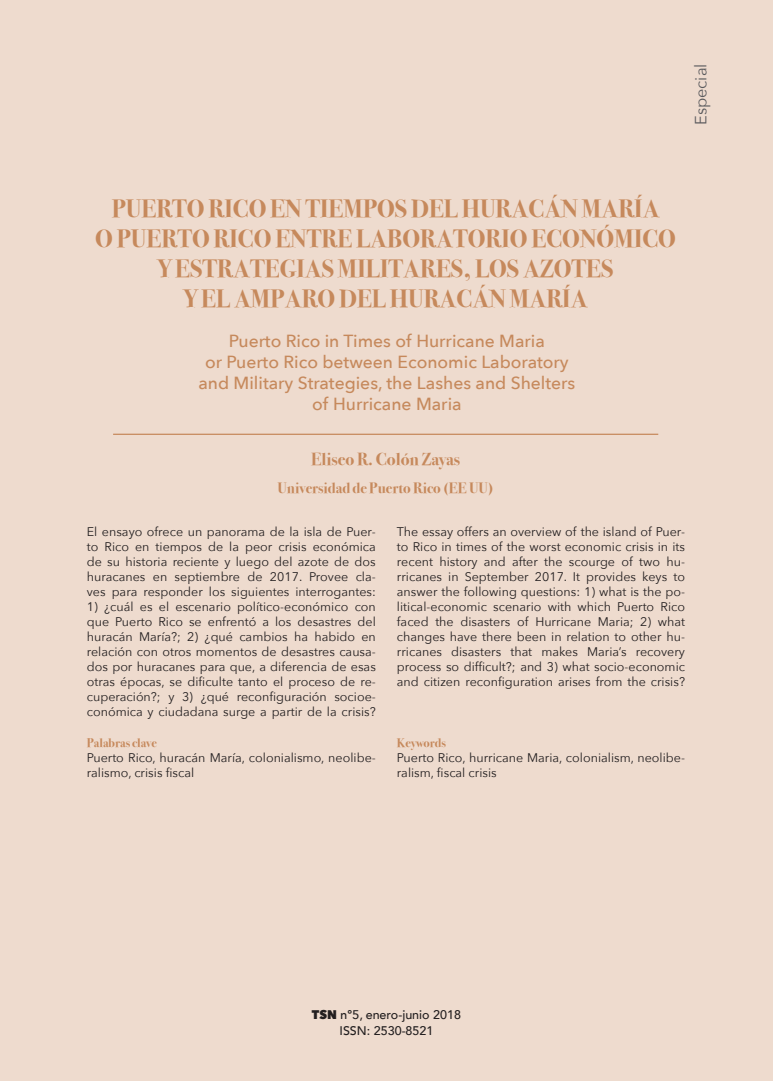
<style>
.page{position:relative;width:773px;height:1081px;background:#fff}
.page>*{position:absolute;margin:0;border:0;box-sizing:border-box;transform-origin:0 0}
.t1{font:700 25px/30px "Bodoni Svty Two ITCTT";color:#c6895c;text-align:center}
.t2{font:500 17.5px/21px "Avenir Next";color:#c6895c;text-align:center}
.t3{font:700 17.5px "Bodoni Svty Two ITCTT";color:#c6895c}
.t4{font:16.25px "Avenir Next";color:#5a5a5d}
.t5{font:700 15px "Bodoni Svty Two ITCTT";color:#c6895c}
.t6{font:12.5px/15px "Avenir Next";color:#231f20;text-align:justify}
.t7{font:500 12.5px "Avenir";color:#231f20}
.t8{font:700 12.5px "Bodoni Svty Two ITCTT";color:#c6895c}
.s1{font-family:"Avenir Next";font-weight:800}
.s2{font-family:"Avenir Next"}
</style>
<div class="page">
<div style="left:0;top:0;width:772px;height:1081px;background:#eedbce"></div>
<hr style="left:113px;top:434px;width:545px;height:1px;background:#c6895c">
<p class="t4" style="left:687px;top:125px;width:63px;rotate:-90deg">Especial</p>
<p class="t1" style="left:95px;top:192px;width:582px">PUERTO RICO EN TIEMPOS DEL HURACÁN MARÍA<br>O PUERTO RICO ENTRE LABORATORIO ECONÓMICO Y ESTRATEGIAS MILITARES, LOS AZOTES<br>Y EL AMPARO DEL HURACÁN MARÍA</p>
<p class="t2" style="left:198px;top:329px;width:378px">Puerto Rico in Times of Hurricane Maria<br>or Puerto Rico between Economic Laboratory and Military Strategies, the Lashes and Shelters of Hurricane Maria</p>
<p class="t3" style="left:311px;top:445px;width:150px">Eliseo R. Colón Zayas</p>
<p class="t5" style="left:277px;top:476px;width:217px">Universidad de Puerto Rico (EE UU)</p>
<p class="t6" style="left:87px;top:523px;width:290px">El ensayo ofrece un panorama de la isla de Puer&shy;to Rico en tiempos de la peor crisis económica de su historia reciente y luego del azote de dos huracanes en septiembre de 2017. Provee cla&shy;ves para responder los siguientes interrogantes:</p>
<p class="t6" style="left:87px;top:598px;width:290px">1) ¿cuál es el escenario político-económico con que Puerto Rico se enfrentó a los desastres del huracán María?; 2) ¿qué cambios ha habido en relación con otros momentos de desastres causa&shy;dos por huracanes para que, a diferencia de esas otras épocas, se dificulte tanto el proceso de re&shy;cuperación?; y 3) ¿qué reconfiguración socioe&shy;conómica y ciudadana surge a partir de la crisis?</p>
<p class="t8" style="left:87px;top:732px;width:72px">Palabras clave</p>
<p class="t6" style="left:87px;top:749px;width:290px">Puerto Rico, huracán María, colonialismo, neolibe&shy;ralismo, crisis fiscal</p>
<p class="t6" style="left:397px;top:523px;width:289px">The essay offers an overview of the island of Puer&shy;to Rico in times of the worst economic crisis in its recent history and after the scourge of two hu&shy;rricanes in September 2017. It provides keys to answer the following questions: 1) what is the po&shy;litical-economic scenario with which Puerto Rico faced the disasters of Hurricane Maria; 2) what changes have there been in relation to other hu&shy;rricanes disasters that makes Maria’s recovery process so difficult?; and 3) what socio-economic and citizen reconfiguration arises from the crisis?</p>
<p class="t8" style="left:397px;top:732px;width:50px">Keywords</p>
<p class="t6" style="left:397px;top:749px;width:289px">Puerto Rico, hurricane Maria, colonialism, neolibe&shy;ralism, fiscal crisis</p>
<p class="t7" style="left:312px;top:1003px;width:150px"><span class="s1">TSN</span> <span class="s2">nº5,</span> enero-junio 2018</p>
<p class="t7" style="left:339px;top:1019px;width:95px">ISSN: 2530-8521</p>
</div>
